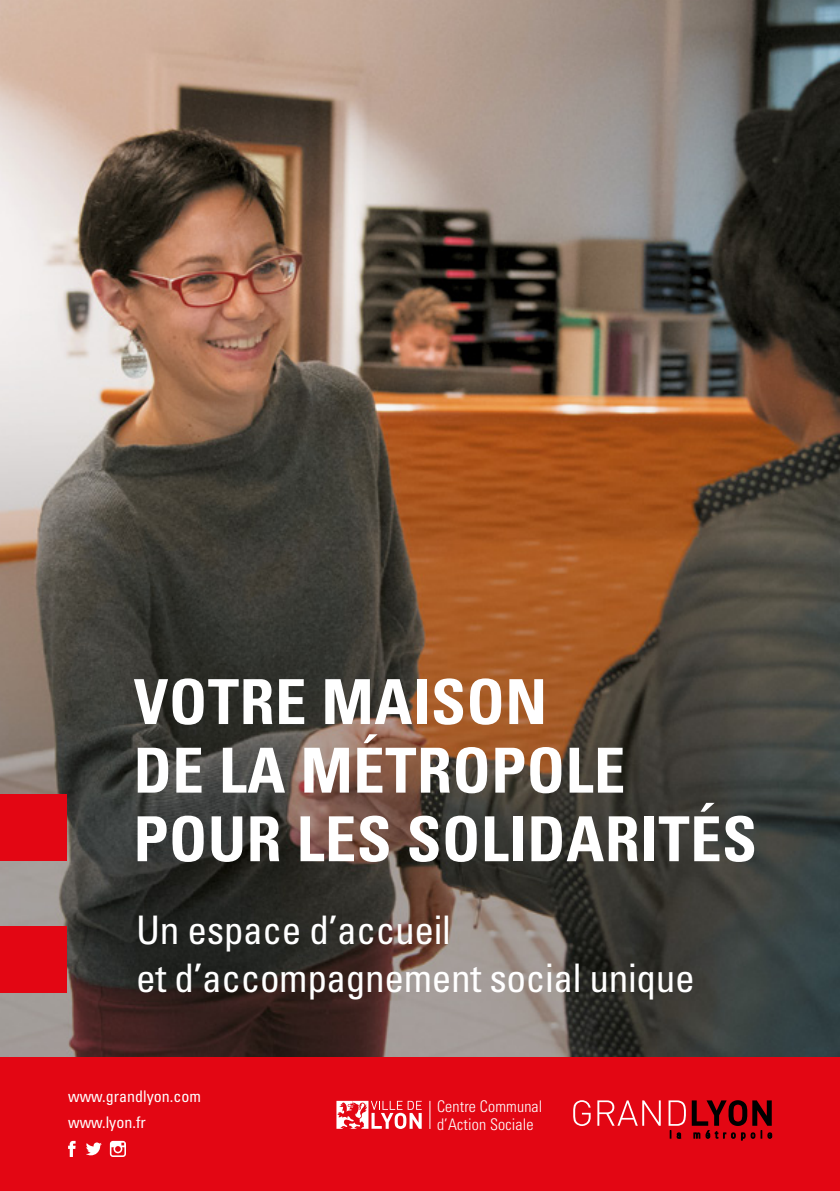
<style>
.page{position:relative;width:840px;height:1191px;background:#fff}
.page>*{position:absolute;margin:0;border:0;box-sizing:border-box;transform-origin:0 0}
.t1{font:700 condensed 62.2px/68.6px "Univers LT Std";letter-spacing:.01em;color:#fff}
.t2{font:condensed 39.4px/48px "Univers LT Std";letter-spacing:-.01em;color:#fff}
.t3{font:300 condensed 16px/18px "Univers LT Std";letter-spacing:.01em;color:#fff}
.t4{font:condensed 16px/26px "Univers LT Std";color:#fff}
</style>
<div class="page">
<img style="left:0;top:0;width:839px;height:1057px">
<div style="left:0;top:1057px;width:839px;height:134px;background:#e30613"></div>
<div style="left:0;top:794px;width:67px;height:67px;background:#e30613"></div>
<div style="left:0;top:926px;width:67px;height:67px;background:#e30613"></div>
<svg style="left:573px;top:1100px;width:17px;height:26px"></svg>
<svg style="left:597px;top:1100px;width:63px;height:25px"></svg>
<svg style="left:668px;top:1100px;width:17px;height:38px"></svg>
<svg style="left:691px;top:1100px;width:80px;height:40px"></svg>
<svg style="left:68px;top:1140px;width:8px;height:17px"></svg>
<svg style="left:110px;top:1140px;width:16px;height:17px"></svg>
<svg style="left:86px;top:1142px;width:16px;height:13px"></svg>
<svg style="left:336px;top:1100px;width:85px;height:29px"></svg>
<svg style="left:429px;top:1100px;width:1px;height:29px"></svg>
<h1 class="t1" style="left:133px;top:667px;width:624px">VOTRE MAISON<br>DE LA MÉTROPOLE<br>POUR LES SOLIDARITÉS</h1>
<p class="t2" style="left:136px;top:905px;width:559px">Un espace d’accueil<br>et d’accompagnement social unique</p>
<p class="t4" style="left:68px;top:1082px;width:134px">www.grandlyon.com www.lyon.fr</p>
<p class="t3" style="left:437px;top:1097px;width:107px">Centre Communal d’Action Sociale</p>
</div>
